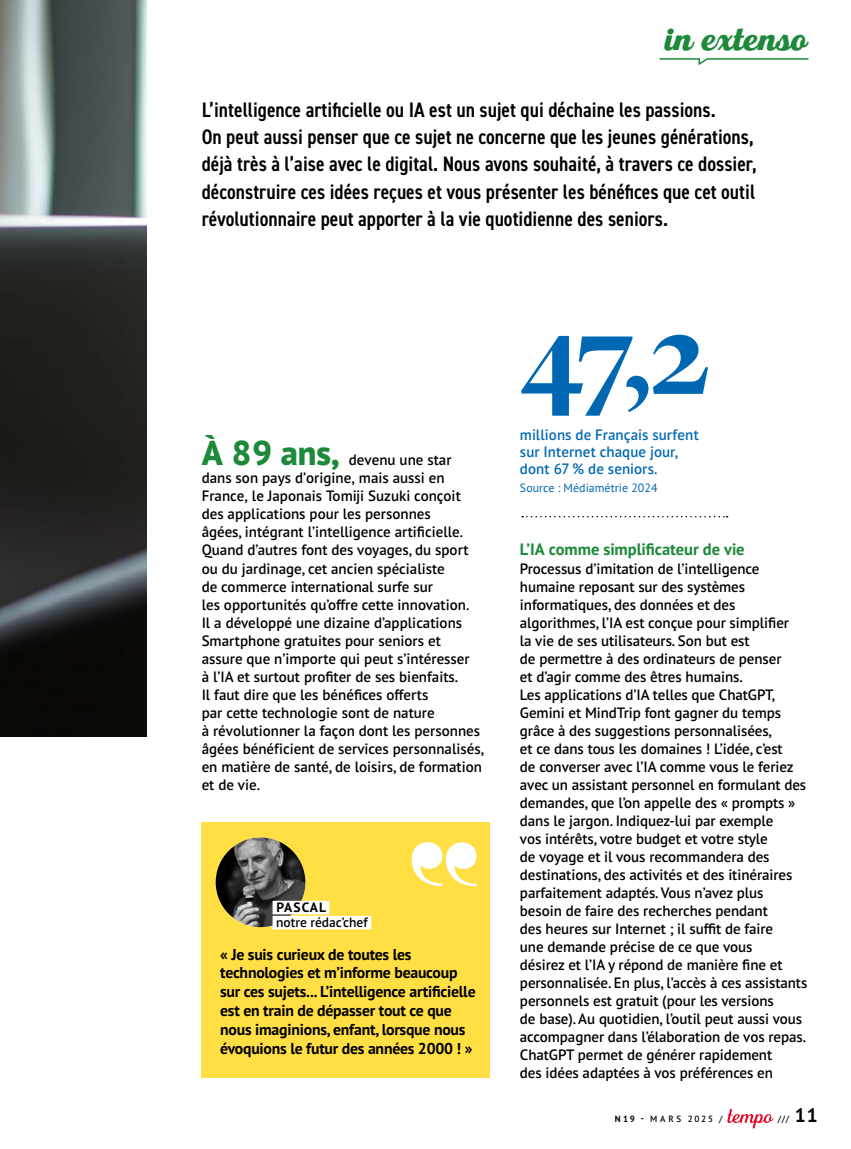
<style>
.page{position:relative;width:851px;height:1149px;background:#fff}
.page>*{position:absolute;margin:0;border:0;box-sizing:border-box;transform-origin:0 0}
.t1{font:900 118.5px "Freight Disp";color:#0068b3}
.t2{font:900 34.5px "Fourth";color:#1d893a}
.texte_ok{font:800 34.5px "PT Sans Pro";color:#1d893a}
.chapô_new{font:600 condensed 21px/27px "DIN2014";color:#000}
.texte{font:700 16.5px "PT Sans Pro";letter-spacing:-.005em;color:#1d893a}
.verbatim{font:700 15.75px/18.8px "PT Sans Pro";letter-spacing:-.015em;color:#000}
.texte_ok-2{font:600 15px/18px "PT Sans Pro";letter-spacing:-.005em;color:#000}
.t3{font:600 15px/17.2px "PT Sans Pro";letter-spacing:.005em;color:#0068b3}
.t4{font:600 13.5px "PT Sans Pro";color:#000}
.t5{font:700 13.5px "PT Sans Pro";letter-spacing:.08em;color:#000}
.texte_ok-3{font:12px "PT Sans Pro";color:#0068b3}
.t6{font:600 9px "PT Sans Pro";letter-spacing:.26em;color:#000}
.s1{font-weight:700}
.s2{font-weight:700;font-size:19.5px}
</style>
<div class="page">
<svg style="left:727px;top:1109px;width:46px;height:18px"></svg>
<svg style="left:659px;top:58px;width:150px;height:7px"></svg>
<svg style="left:522px;top:515px;width:205px;height:2px"></svg>
<div style="left:202px;top:822px;width:288px;height:255px;background:#ffdf43"></div>
<svg style="left:411px;top:842px;width:65px;height:44px"></svg>
<img style="left:216px;top:837px;width:89px;height:89px">
<div style="left:272px;top:900px;width:57px;height:14px;background:#fff"></div>
<div style="left:272px;top:915px;width:99px;height:14px;background:#fff"></div>
<img style="left:0;top:0;width:146px;height:736px">
<p class="t2" style="left:665px;top:19px;width:144px">in extenso</p>
<p class="chapô_new" style="left:202px;top:96px;width:556px">L’intelligence artificielle ou IA est un sujet qui déchaine les passions.<br>On peut aussi penser que ce sujet ne concerne que les jeunes générations, déjà très à l’aise avec le digital. Nous avons souhaité, à travers ce dossier, déconstruire ces idées reçues et vous présenter les bénéfices que cet outil révolutionnaire peut apporter à la vie quotidienne des seniors.</p>
<p class="texte_ok" style="left:202px;top:430px;width:140px">À 89 ans,</p>
<p class="texte_ok-2" style="left:202px;top:450px;width:284px;text-indent:147px">devenu une star dans son pays d’origine, mais aussi en France, le Japonais Tomiji Suzuki conçoit des applications pour les personnes<br>âgées, intégrant l’intelligence artificielle.<br>Quand d’autres font des voyages, du sport ou du jardinage, cet ancien spécialiste<br>de commerce international surfe sur<br>les opportunités qu’offre cette innovation.<br>Il a développé une dizaine d’applications Smartphone gratuites pour seniors et assure que n’importe qui peut s’intéresser<br>à l’IA et surtout profiter de ses bienfaits.<br>Il faut dire que les bénéfices offerts<br>par cette technologie sont de nature<br>à révolutionner la façon dont les personnes âgées bénéficient de services personnalisés, en matière de santé, de loisirs, de formation et de vie.</p>
<p class="t5" style="left:276px;top:898px;width:51px">PASCAL</p>
<p class="t4" style="left:276px;top:913px;width:93px">notre rédac’chef</p>
<p class="verbatim" style="left:220px;top:944px;width:257px">« Je suis curieux de toutes les technologies et m’informe beaucoup sur ces sujets... L’intelligence artificielle est en train de dépasser tout ce que nous imaginions, enfant, lorsque nous évoquions le futur des années 2000 ! »</p>
<p class="t1" style="left:519px;top:291px;width:192px">47,2</p>
<p class="t3" style="left:520px;top:425px;width:180px">millions de Français surfent sur Internet chaque jour, dont 67 % de seniors.</p>
<p class="texte_ok-3" style="left:520px;top:480px;width:139px">Source : Médiamétrie 2024</p>
<p class="texte" style="left:520px;top:538px;width:226px">L’IA comme simplificateur de vie</p>
<p class="texte_ok-2" style="left:520px;top:558px;width:289px">Processus d’imitation de l’intelligence humaine reposant sur des systèmes informatiques, des données et des algorithmes, l’IA est conçue pour simplifier<br>la vie de ses utilisateurs. Son but est<br>de permettre à des ordinateurs de penser<br>et d’agir comme des êtres humains.<br>Les applications d’IA telles que ChatGPT, Gemini et MindTrip font gagner du temps grâce à des suggestions personnalisées,<br>et ce dans tous les domaines ! L’idée, c’est<br>de converser avec l’IA comme vous le feriez avec un assistant personnel en formulant des demandes, que l’on appelle des « prompts » dans le jargon. Indiquez-lui par exemple<br>vos intérêts, votre budget et votre style<br>de voyage et il vous recommandera des destinations, des activités et des itinéraires parfaitement adaptés. Vous n’avez plus besoin de faire des recherches pendant<br>des heures sur Internet ; il suffit de faire<br>une demande précise de ce que vous<br>désirez et l’IA y répond de manière fine et personnalisée. En plus, l’accès à ces assistants personnels est gratuit (pour les versions<br>de base). Au quotidien, l’outil peut aussi vous accompagner dans l’élaboration de vos repas.<br>ChatGPT permet de générer rapidement<br>des idées adaptées à vos préférences en</p>
<p class="t6" style="left:615px;top:1113px;width:109px"><span class="s1">N19 -</span> MARS 2025 /</p>
<p class="t6" style="left:777px;top:1113px;width:42px">/// <span class="s2">11</span></p>
</div>
